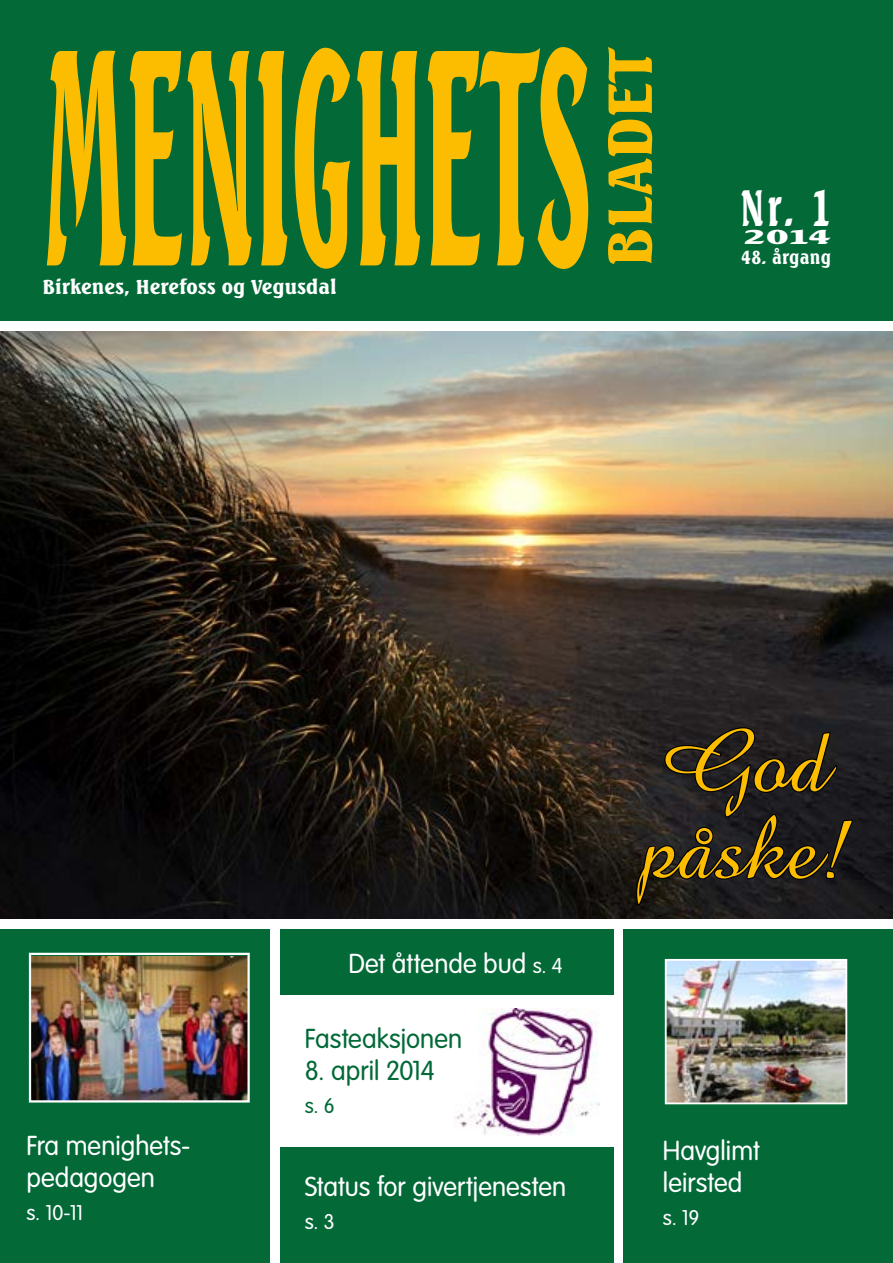
<style>
.page{position:relative;width:893px;height:1263px;background:#fff}
.page>*{position:absolute;margin:0;border:0;box-sizing:border-box;transform-origin:0 0}
.t1{font:800 297px "Seagull BT";color:#fcbd00;scale:.33 1}
.t2{font:90px/87px "Amazone BT";color:#fcbd00}
.t3{font:800 60px "Seagull BT";color:#fcbd00}
.t4{font:800 49.5px "Seagull BT";color:#fff;scale:.67 1}
.t5{font:300 27px/32.4px "VAG Rounded";color:#fff}
.t6{font:300 27px "VAG Rounded";color:#026937}
.t7{font:300 21px "VAG Rounded";color:#fff}
.t8{font:300 21px "VAG Rounded";color:#026937}
.t9{font:800 19.5px "Seagull BT";color:#fff}
.t10{font:800 19.5px "Seagull BT";color:#fff;scale:2 1}
.t11{font:800 18.3px "Seagull BT";letter-spacing:.02em;color:#fff;scale:.9 1}
.s1{font-size:21px}
</style>
<div class="page">
<img style="left:0;top:332px;width:893px;height:586px">
<div style="left:281px;top:929px;width:333px;height:66px;background:#026937"></div>
<div style="left:281px;top:1148px;width:333px;height:115px;background:#026937"></div>
<div style="left:0;top:929px;width:270px;height:334px;background:#026937"></div>
<div style="left:623px;top:929px;width:270px;height:334px;background:#026937"></div>
<div style="left:0;top:0;width:893px;height:320px;background:#026937"></div>
<img style="left:32px;top:957px;width:215px;height:142px">
<div style="left:29px;top:953px;width:221px;height:149px;border:2px solid #fff"></div>
<img style="left:668px;top:962px;width:176px;height:139px">
<div style="left:665px;top:959px;width:182px;height:145px;border:2px solid #fff"></div>
<svg style="left:635px;top:726px;width:219px;height:180px;background:#1c1a1c"></svg>
<img style="left:454px;top:1009px;width:145px;height:126px">
<h1 class="t1" style="left:43px;top:-37px;width:1666px">MENIGHETS</h1>
<h3 class="t3" style="left:591px;top:267px;width:222px;rotate:-90deg">BLADET</h3>
<p class="t9" style="left:43px;top:274px;width:296px">Birkenes, Herefoss og Vegusdal</p>
<h3 class="t4" style="left:741px;top:176px;width:137px">Nr. 1</h3>
<p class="t10" style="left:743px;top:224px;width:45px">2014</p>
<p class="t11" style="left:741px;top:245px;width:101px">48. årgang</p>
<p class="t5" style="left:27px;top:1130px;width:165px">Fra menighets&shy;pedagogen</p>
<p class="t7" style="left:27px;top:1201px;width:58px">s. 10-11</p>
<p class="t5" style="left:348px;top:948px;width:216px">Det åttende bud <span class="s1">s. 4</span></p>
<p class="t6" style="left:305px;top:1023px;width:159px">Fasteaksjonen</p>
<p class="t6" style="left:305px;top:1055px;width:131px">8. april 2014</p>
<p class="t8" style="left:305px;top:1093px;width:31px">s. 6</p>
<p class="t5" style="left:305px;top:1171px;width:263px">Status for givertjenesten</p>
<p class="t7" style="left:305px;top:1209px;width:31px">s. 3</p>
<h2 class="t2" style="left:640px;top:720px;width:209px">God påske!</h2>
<p class="t5" style="left:663px;top:1135px;width:98px">Havglimt leirsted</p>
<p class="t7" style="left:663px;top:1205px;width:38px">s. 19</p>
</div>
